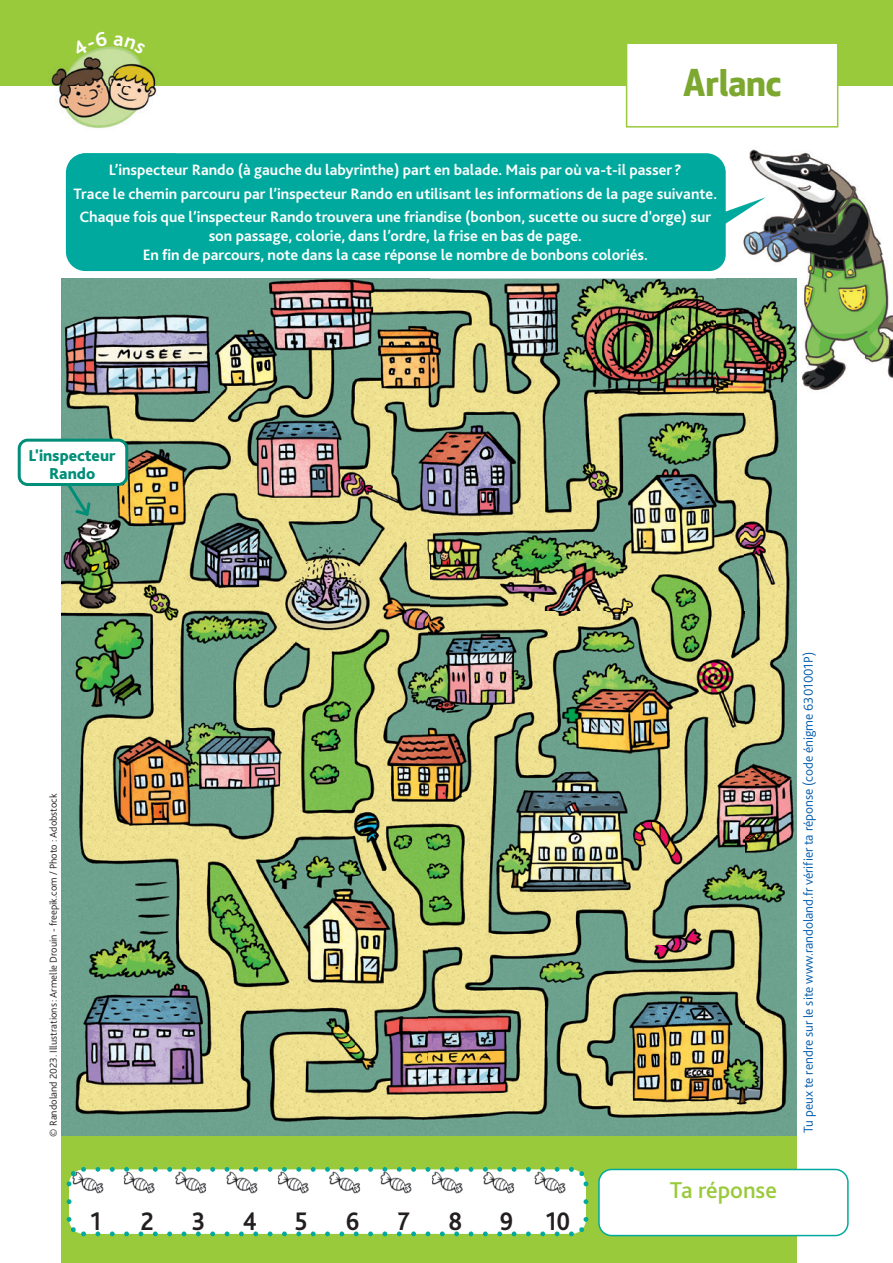
<style>
.page{position:relative;width:893px;height:1263px;background:#fff}
.page>*{position:absolute;margin:0;border:0;box-sizing:border-box;transform-origin:0 0}
.t1{font:700 36px "Apex New";letter-spacing:-.005em;color:#7da830}
.t2{font:700 26.55px "Bliss 2";color:#231f20;scale:.91 1}
.t3{font:500 24px "Bliss 2";color:#99ca3b}
.t4{font:800 16.5px/18px "Bliss 2";color:#008e78;text-align:center}
.t5{font:700 15.75px/23.1px "Bliss 2";color:#fff;text-align:center}
.t6{font:300 13.5px "Bliss 2";color:#015aaa}
.t7{font:300 10.5px "Bliss 2";color:#231f20}
</style>
<div class="page">
<div style="left:0;top:0;width:893px;height:85px;background:#99ca3b"></div>
<svg style="left:626px;top:44px;width:212px;height:84px"></svg>
<img style="left:716px;top:149px;width:177px;height:242px">
<div style="left:66px;top:153px;width:660px;height:118px;background:#00a99d"></div>
<svg style="left:690px;top:197px;width:76px;height:50px"></svg>
<img style="left:61px;top:279px;width:683px;height:857px">
<img style="left:744px;top:399px;width:53px;height:737px">
<img style="left:716px;top:279px;width:81px;height:120px">
<div style="left:61px;top:1136px;width:736px;height:127px;background:#99ca3b"></div>
<svg style="left:598px;top:1169px;width:251px;height:67px"></svg>
<svg style="left:67px;top:1167px;width:521px;height:69px"></svg>
<svg style="left:18px;top:439px;width:110px;height:77px"></svg>
<img style="left:38px;top:46px;width:138px;height:116px">
<img style="left:69px;top:153px;width:107px;height:9px">
<svg style="left:72px;top:46px;width:35px;height:10px"></svg>
<svg style="left:113px;top:46px;width:33px;height:9px"></svg>
<h1 class="t1" style="left:683px;top:56px;width:100px">Arlanc</h1>
<p class="t5" style="left:74px;top:158px;width:645px">L’inspecteur Rando (à gauche du labyrinthe) part en balade. Mais par où va-t-il passer ?<br>Trace le chemin parcouru par l’inspecteur Rando en utilisant les informations de la page suivante.<br>Chaque fois que l’inspecteur Rando trouvera une friandise (bonbon, sucette ou sucre d'orge) sur</p>
<p class="t5" style="left:143px;top:226px;width:507px;line-height:18.9px">son passage, colorie, dans l’ordre, la frise en bas de page.<br>En fin de parcours, note dans la case réponse le nombre de bonbons coloriés.</p>
<p class="t4" style="left:29px;top:446px;width:89px">L'inspecteur<br>Rando</p>
<p class="t7" style="left:47px;top:1136px;width:344px;rotate:-90deg">© Randoland 2023. Illustrations : Armelle Drouin - freepik.com / Photo : Adobstock</p>
<h2 class="t2" style="left:91px;top:1205px;width:13px">1</h2>
<h2 class="t2" style="left:141px;top:1205px;width:16px">2</h2>
<h2 class="t2" style="left:192px;top:1205px;width:16px">3</h2>
<h2 class="t2" style="left:243px;top:1205px;width:17px">4</h2>
<h2 class="t2" style="left:295px;top:1205px;width:16px">5</h2>
<h2 class="t2" style="left:346px;top:1205px;width:16px">6</h2>
<h2 class="t2" style="left:398px;top:1205px;width:15px">7</h2>
<h2 class="t2" style="left:448px;top:1205px;width:17px">8</h2>
<h2 class="t2" style="left:500px;top:1205px;width:79px">9 10</h2>
<h3 class="t3" style="left:670px;top:1175px;width:109px">Ta réponse</h3>
<p class="t6" style="left:800px;top:1133px;width:483px;rotate:-90deg">Tu peux te rendre sur le site www.randoland.fr vérifier ta réponse (code énigme 6301001P)</p>
</div>
